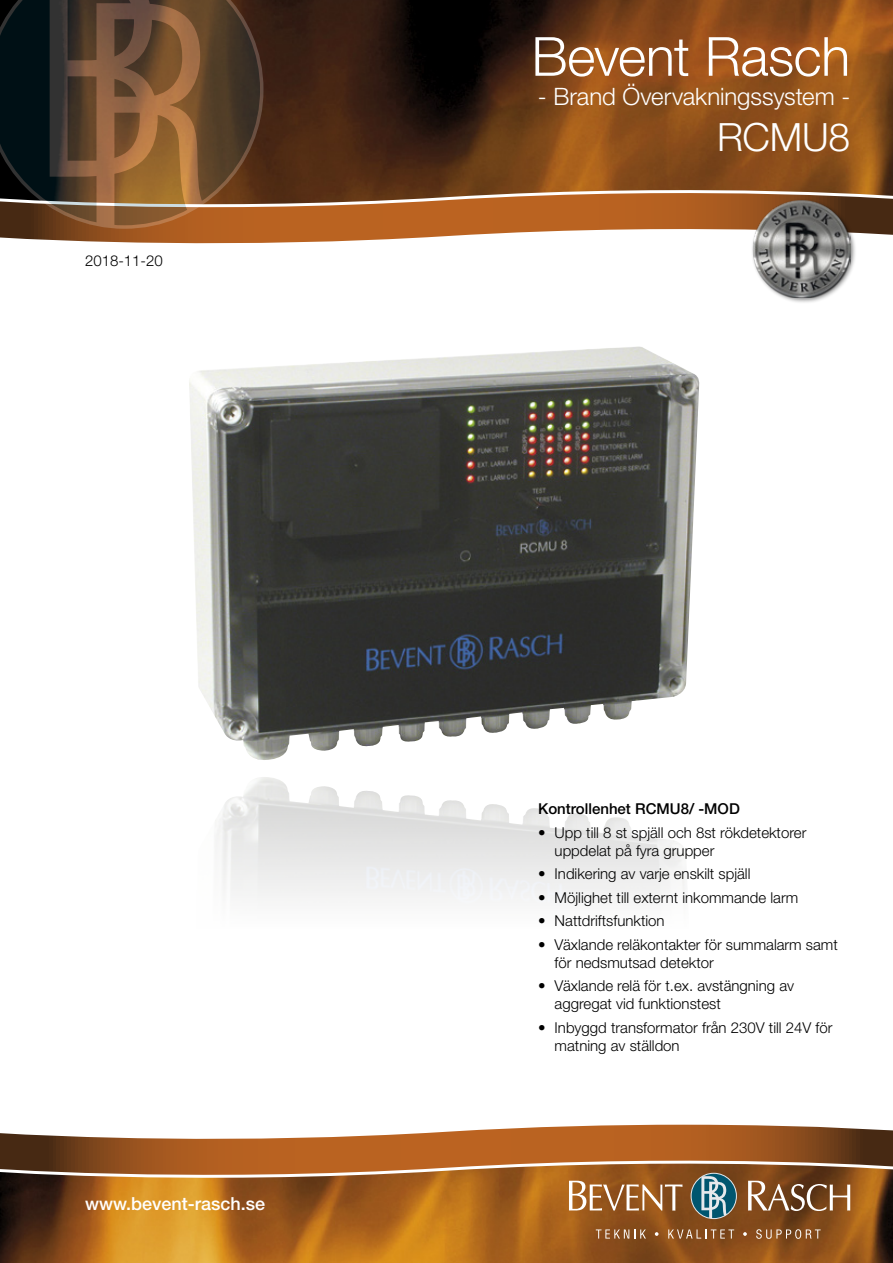
<style>
.page{position:relative;width:893px;height:1263px;background:#fff}
.page>*{position:absolute;margin:0;border:0;box-sizing:border-box;transform-origin:0 0}
.t1{font:300 54px "Helvetica Neue LT Std";letter-spacing:-.01em;color:#fff}
.t2{font:300 39px "Helvetica Neue LT Std";letter-spacing:-.005em;color:#fff}
.t3{font:300 24px "Helvetica Neue LT Std";letter-spacing:-.005em;color:#fff}
.t4{font:500 18px "Helvetica Neue LT Std";color:#fff}
.t5{font:300 15px/18px "Helvetica Neue LT Std";color:#000}
.t6{font:500 15px "Helvetica Neue LT Std";color:#000}
</style>
<div class="page">
<img style="left:0;top:1218px;width:893px;height:45px">
<svg style="left:596px;top:1229px;width:50px;height:9px"></svg>
<svg style="left:655px;top:1232px;width:3px;height:4px"></svg>
<svg style="left:668px;top:1229px;width:66px;height:9px"></svg>
<svg style="left:743px;top:1232px;width:4px;height:4px"></svg>
<svg style="left:756px;top:1229px;width:65px;height:10px"></svg>
<svg style="left:0;top:1125px;width:893px;height:25px"></svg>
<svg style="left:0;top:1150px;width:893px;height:68px;background:#9c642f"></svg>
<svg style="left:0;top:226px;width:893px;height:18px"></svg>
<svg style="left:263px;top:0;width:630px;height:226px;background:#713f19"></svg>
<svg style="left:0;top:0;width:263px;height:229px;background:#5f452d"></svg>
<div style="left:750px;top:198px;width:106px;height:106px;background:#000;opacity:.5"></div>
<img style="left:753px;top:200px;width:97px;height:98px">
<img style="left:189px;top:346px;width:511px;height:414px">
<p class="t5" style="left:85px;top:251px;width:79px">2018-11-20</p>
<p class="t4" style="left:85px;top:1193px;width:182px">www.bevent-rasch.se</p>
<h1 class="t1" style="left:532px;top:24px;width:320px">Bevent Rasch</h1>
<h3 class="t3" style="left:538px;top:81px;width:314px">- Brand Övervakningssystem -</h3>
<h2 class="t2" style="left:717px;top:114px;width:135px">RCMU8</h2>
<p class="t6" style="left:538px;top:800px;width:203px">Kontrollenhet RCMU8/ -MOD</p>
<p class="t5" style="left:555px;top:823px;width:253px;text-indent:-16px">• Upp till 8 st spjäll och 8st rökdetektorer uppdelat på fyra grupper</p>
<p class="t5" style="left:538px;top:865px;width:214px">• Indikering av varje enskilt spjäll</p>
<p class="t5" style="left:538px;top:888px;width:262px">• Möjlighet till externt inkommande larm</p>
<p class="t5" style="left:538px;top:912px;width:128px">• Nattdriftsfunktion</p>
<p class="t5" style="left:555px;top:935px;width:285px;text-indent:-16px">• Växlande reläkontakter för summalarm samt för nedsmutsad detektor</p>
<p class="t5" style="left:555px;top:977px;width:241px;text-indent:-16px">• Växlande relä för t.ex. avstängning av aggregat vid funktionstest</p>
<p class="t5" style="left:555px;top:1018px;width:279px;text-indent:-16px">• Inbyggd transformator från 230V till 24V för matning av ställdon</p>
</div>
